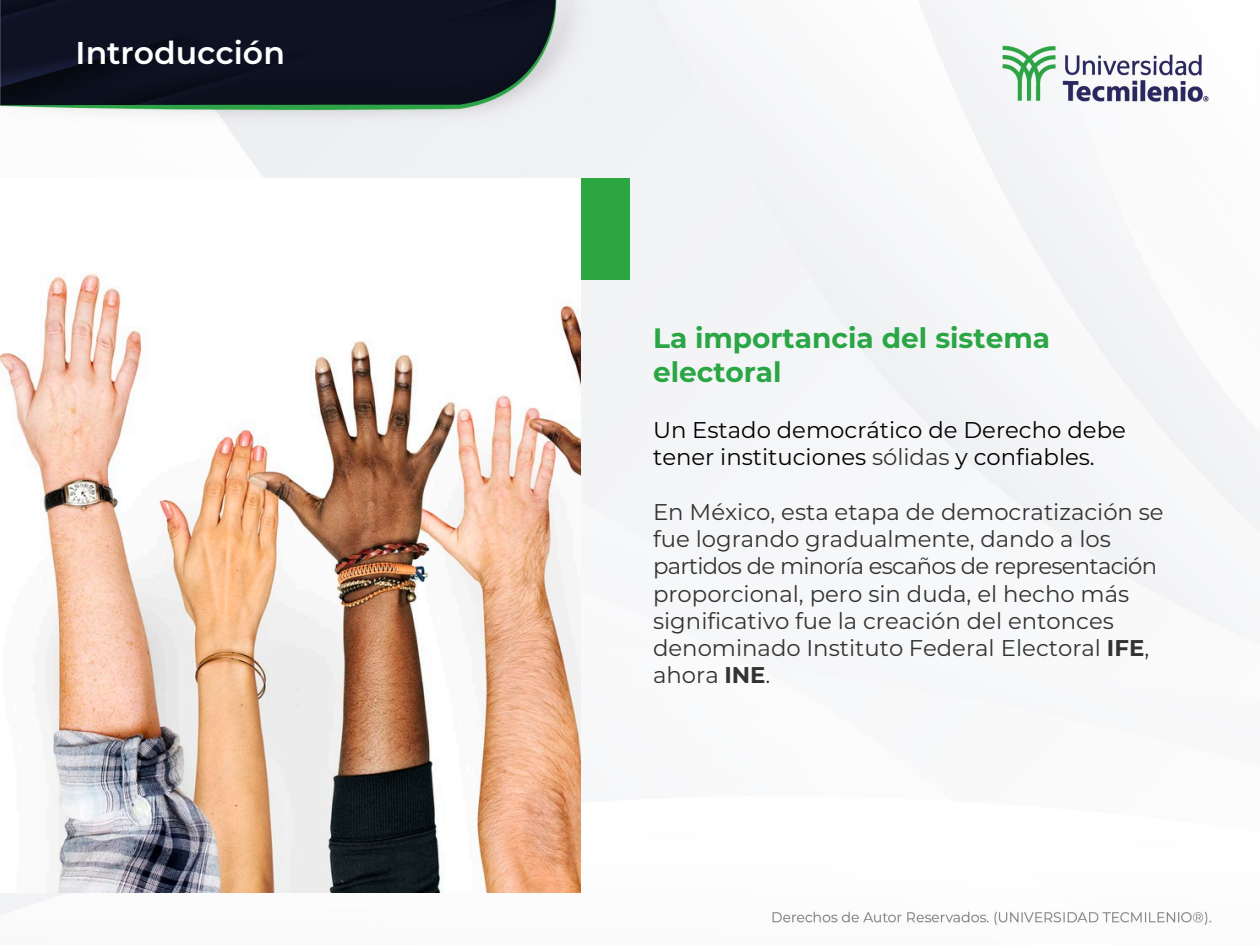
<style>
.page{position:relative;width:1260px;height:945px;background:#fff}
.page>*{position:absolute;margin:0;border:0;box-sizing:border-box;transform-origin:0 0}
.t1{font:600 31.5px "Montserrat";color:#fff}
.t2{font:700 28px/33.6px "Montserrat";color:#2aa645}
.t3{font:22.75px/27.3px "Montserrat";color:#333}
.t4{font:22.75px/27.3px "Montserrat";color:#000}
.s1{color:#333}
.s2{font-weight:700}
</style>
<div class="page">
<img style="left:0;top:0;width:1260px;height:925px">
<div style="left:581px;top:178px;width:49px;height:102px;background:#2ca640"></div>
<img style="left:0;top:179px;width:581px;height:713px">
<h1 class="t1" style="left:76px;top:31px;width:211px">Introducción</h1>
<p class="t2" style="left:653px;top:320px;width:398px">La importancia del sistema electoral</p>
<p class="t4" style="left:653px;top:415px;width:474px">Un Estado democrático de Derecho debe tener instituciones <span class="s1">sólidas</span> y confiables.</p>
<p class="t3" style="left:653px;top:497px;width:512px">En México, esta etapa de democratización se fue logrando gradualmente, dando a los partidos de minoría escaños de representación proporcional, pero sin duda, el hecho más significativo fue la creación del entonces denominado Instituto Federal Electoral <span class="s2">IFE</span>, ahora <span class="s2">INE</span>.</p>
</div>
